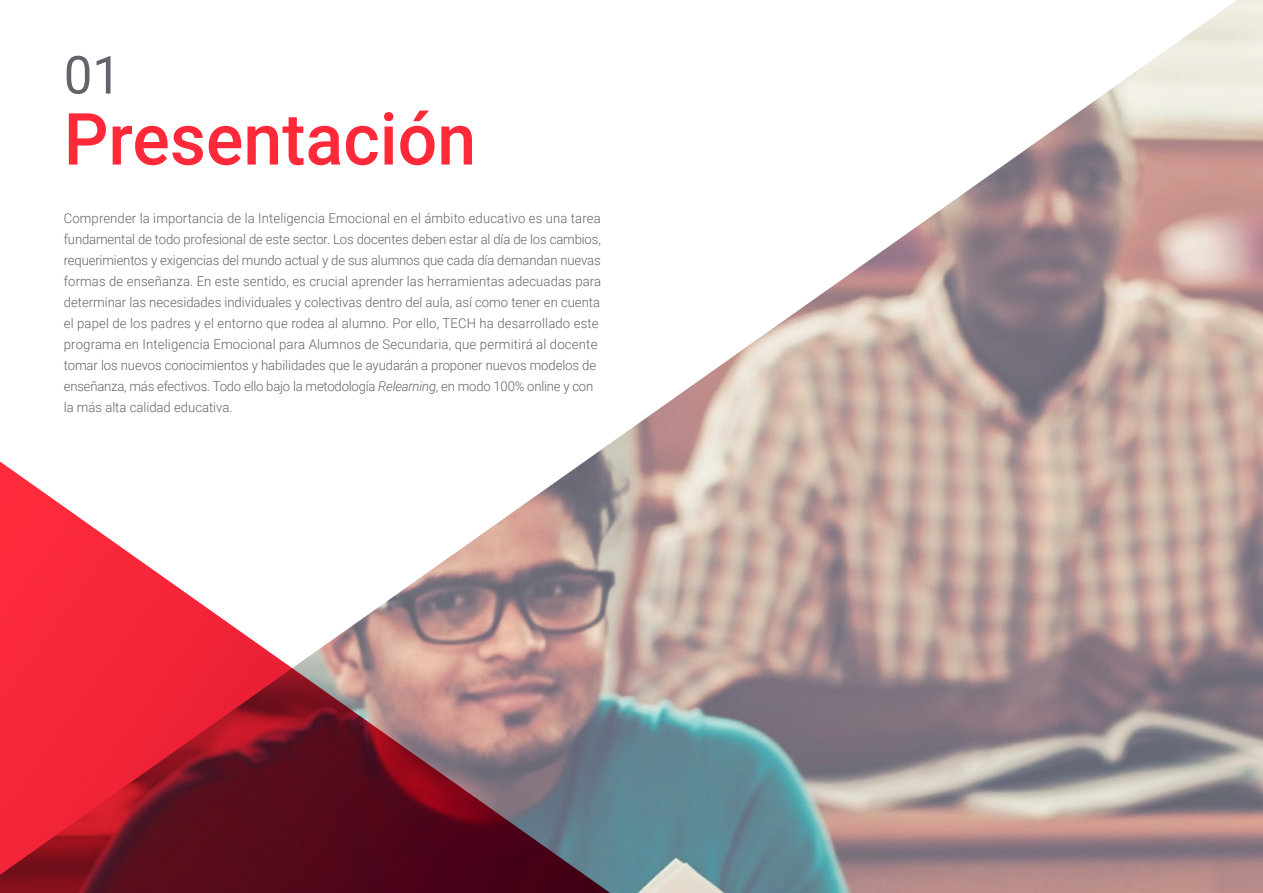
<style>
.page{position:relative;width:1263px;height:893px;background:#fff}
.page>*{position:absolute;margin:0;border:0;box-sizing:border-box;transform-origin:0 0}
.t1{font:500 72px "Roboto";color:#ff293a}
.t2{font:52.5px "Roboto";color:#61646a}
.t3{font:300 13.5px/21px "Roboto";color:#61646a}
.s1{font-style:italic}
</style>
<div class="page">
<img style="left:607px;top:0;width:656px;height:893px">
<svg style="left:0;top:446px;width:640px;height:447px"></svg>
<h2 class="t2" style="left:64px;top:38px;width:59px">01</h2>
<h1 class="t1" style="left:64px;top:89px;width:414px">Presentación</h1>
<p class="t3" style="left:64px;top:207px;width:539px">Comprender la importancia de la Inteligencia Emocional en el ámbito educativo es una tarea fundamental de todo profesional de este sector. Los docentes deben estar al día de los cambios, requerimientos y exigencias del mundo actual y de sus alumnos que cada día demandan nuevas formas de enseñanza. En este sentido, es crucial aprender las herramientas adecuadas para determinar las necesidades individuales y colectivas dentro del aula, así como tener en cuenta el papel de los padres y el entorno que rodea al alumno. Por ello, TECH ha desarrollado este programa en Inteligencia Emocional para Alumnos de Secundaria, que permitirá al docente tomar los nuevos conocimientos y habilidades que le ayudarán a proponer nuevos modelos de enseñanza, más efectivos. Todo ello bajo la metodología <span class="s1">Relearning</span>, en modo 100% online y con la más alta calidad educativa.</p>
</div>
